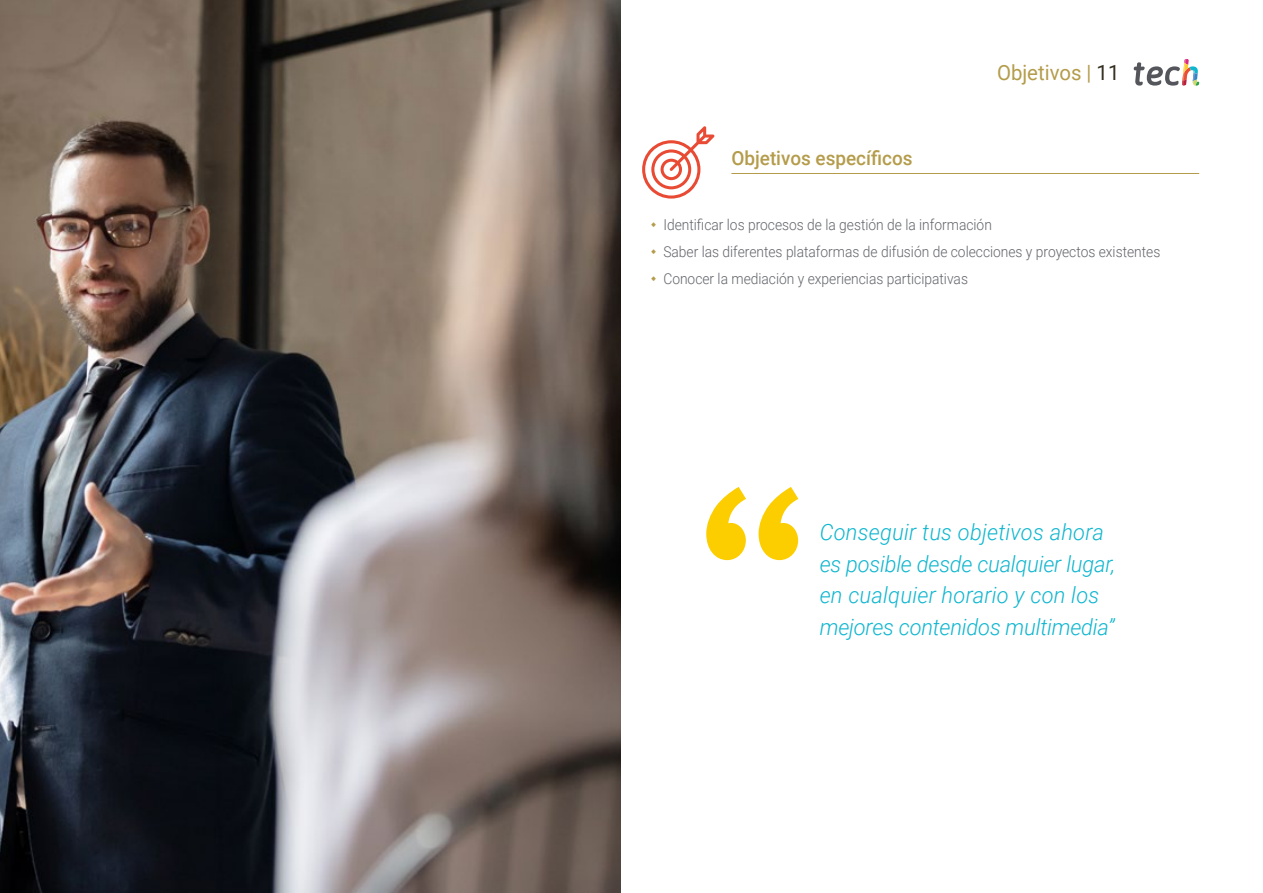
<style>
.page{position:relative;width:1263px;height:893px;background:#fff}
.page>*{position:absolute;margin:0;border:0;box-sizing:border-box;transform-origin:0 0}
.t1{font:italic 300 22.5px/31.5px "Roboto";letter-spacing:-.01em;color:#0fb6cf}
.t2{font:21px "Roboto";color:#b49c4b}
.t3{font:500 19.5px "Roboto";color:#b49c4b}
.t4{font:300 15px/26.7px "Roboto";color:#61646a;scale:.92 1}
.s1{color:#312e20}
</style>
<div class="page">
<svg style="left:706px;top:487px;width:92px;height:73px"></svg>
<hr style="left:731px;top:173px;width:468px;height:1px;background:#b49c4b">
<svg style="left:642px;top:126px;width:72px;height:73px"></svg>
<img style="left:0;top:0;width:621px;height:893px">
<svg style="left:1134px;top:59px;width:65px;height:27px"></svg>
<h3 class="t3" style="left:731px;top:144px;width:183px">Objetivos específicos</h3>
<h2 class="t2" style="left:997px;top:57px;width:124px">Objetivos | <span class="s1">11</span></h2>
<p class="t4" style="left:663px;top:211px;width:542px">Identificar los procesos de la gestión de la información<br>Saber las diferentes plataformas de difusión de colecciones y proyectos existentes<br>Conocer la mediación y experiencias participativas</p>
<h1 class="t1" style="left:820px;top:516px;width:297px">Conseguir tus objetivos ahora es posible desde cualquier lugar, en cualquier horario y con los mejores contenidos multimedia”</h1>
</div>
